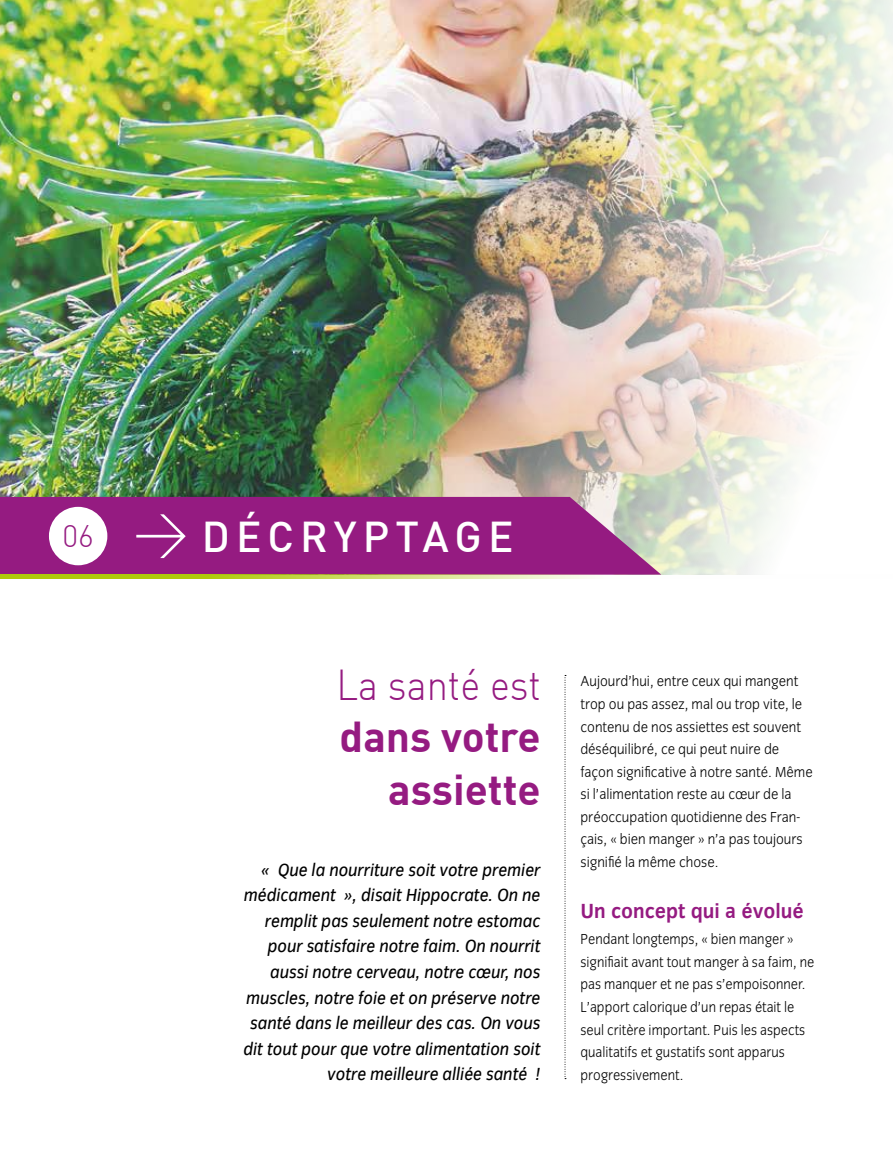
<style>
.page{position:relative;width:893px;height:1149px;background:#fff}
.page>*{position:absolute;margin:0;border:0;box-sizing:border-box;transform-origin:0 0}
.t1{font:700 42.3px/52.5px "DIN";color:#951b81;text-align:right}
.t2{font:300 42.3px "DIN";color:#951b81;scale:.9 1}
.t3{font:500 42.15px "DIN";letter-spacing:.145em;color:#fff}
.t4{font:700 21px "Congress Sans Std";color:#951b81;scale:.95 1}
.t5{font:italic 18px/25.5px "Congress Sans Std";color:#000;text-align:right;scale:.93 1}
.t6{font:15px/22.5px "Congress Sans Light Std";color:#000;scale:.95 1}
.t7{font:15px/22.5px "Congress Sans Light Std";color:#000;scale:.93 1}
.s1{font-weight:300;font-size:30.6px;color:#951b81}
.s2{font-weight:300;font-size:54.15px}
</style>
<div class="page">
<img style="left:0;top:0;width:893px;height:574px">
<svg style="left:565px;top:675px;width:1px;height:402px"></svg>
<svg style="left:0;top:497px;width:661px;height:77px;background:#992886"></svg>
<div style="left:49px;top:506px;width:58px;height:59px;background:#fff;border-radius:50%"></div>
<svg style="left:0;top:574px;width:755px;height:5px"></svg>
<h2 class="t3" style="left:62px;top:510px;width:453px"><span class="s1">06</span> <span class="s2">&gt;</span> DÉCRYPTAGE</h2>
<h1 class="t2" style="left:336px;top:658px;width:229px">La santé est</h1>
<h1 class="t1" style="left:340px;top:708px;width:203px">dans votre assiette</h1>
<p class="t5" style="left:244px;top:857px;width:321px">« Que la nourriture soit votre premier médicament », disait Hippocrate. On ne remplit pas seulement notre estomac pour satisfaire notre faim. On nourrit aussi notre cerveau, notre cœur, nos muscles, notre foie et on préserve notre santé dans le meilleur des cas. On vous dit tout pour que votre alimentation soit votre meilleure alliée santé !</p>
<p class="t6" style="left:580px;top:670px;width:246px">Aujourd’hui, entre ceux qui mangent trop ou pas assez, mal ou trop vite, le contenu de nos assiettes est souvent déséquilibré, ce qui peut nuire de façon significative à notre santé. Même si l’alimentation reste au cœur de la préoccupation quotidienne des Fran&shy;çais, « bien manger » n’a pas toujours signifié la même chose.</p>
<p class="t4" style="left:580px;top:898px;width:237px">Un concept qui a évolué</p>
<p class="t7" style="left:580px;top:928px;width:253px">Pendant longtemps, « bien manger » signifiait avant tout manger à sa faim, ne pas manquer et ne pas s’empoisonner.<br>L’apport calorique d’un repas était le seul critère important. Puis les aspects qualitatifs et gustatifs sont apparus progressivement.</p>
</div>
